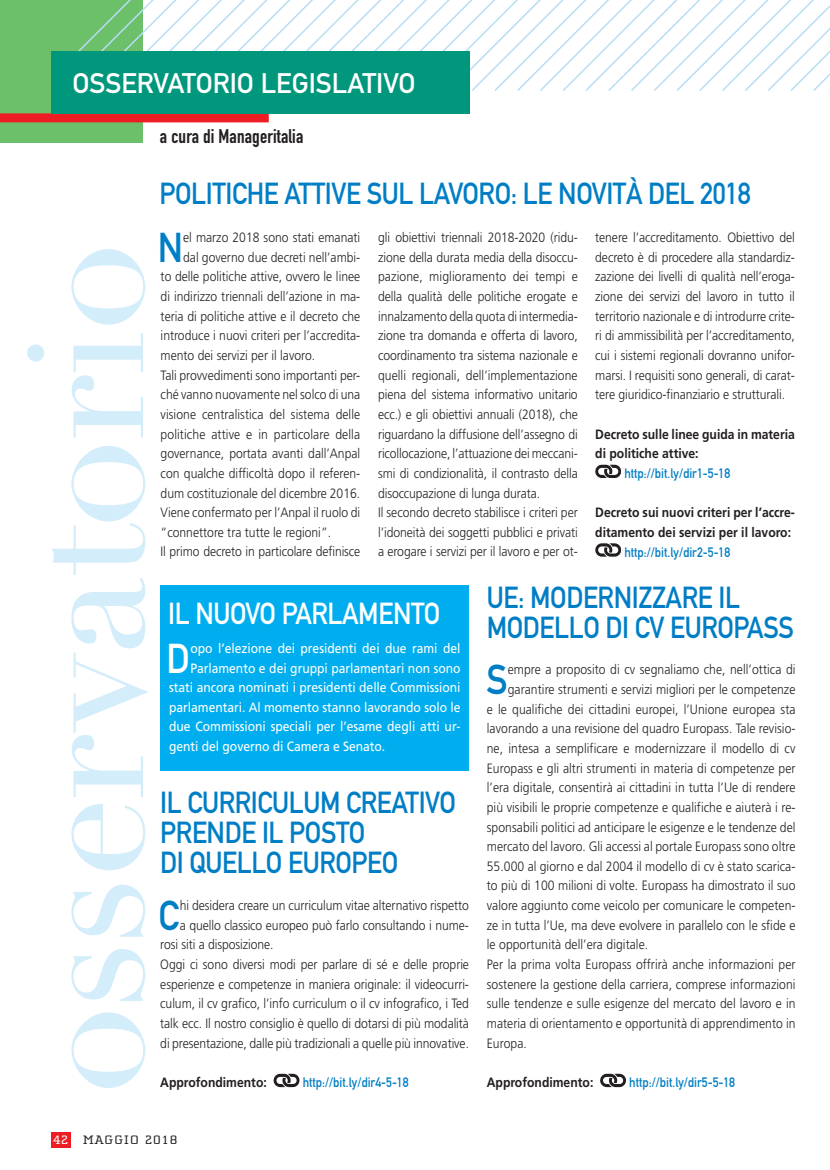
<style>
.page{position:relative;width:830px;height:1170px;background:#fff}
.page>*{position:absolute;margin:0;border:0;box-sizing:border-box;transform-origin:0 0}
.t1{font:162px "Didot LH";letter-spacing:-.02em;color:#d4edfa}
.t2{font:41.1px "DIN Mittelschrift";color:#007ec5;scale:.9 1}
.t3{font:41.1px "DIN Mittelschrift";color:#fff;scale:.9 1}
.t4{font:30px/30px "DIN Mittelschrift";letter-spacing:-.015em;color:#007ec5;scale:.9 1}
.t5{font:30px "DIN Mittelschrift";letter-spacing:-.015em;color:#fff;scale:.9 1}
.t6{font:27.9px "DIN Mittelschrift";color:#fff}
.t7{font:19.5px "DIN Engschrift";letter-spacing:.01em;color:#231f20}
.t8{font:300 13.5px/19.6px "Frutiger";color:#231f20;scale:.9 1}
.t9{font:13.5px "Frutiger";letter-spacing:-.005em;color:#fff;scale:.9 1}
.t10{font:700 13.5px/19.6px "Frutiger";color:#231f20;scale:.9 1}
.t11{font:13.5px "DIN Mittelschrift";color:#007ec5;scale:.9 1}
.t12{font:12.6px "Cholla Slab";letter-spacing:.05em;color:#231f20;scale:1.2 1}
.t13{font:12.6px "Cholla Slab";color:#fff;scale:1.2 1}
</style>
<div class="page">
<div style="left:0;top:0;width:143px;height:143px;background:#6bc069"></div>
<svg style="left:78px;top:0;width:751px;height:93px"></svg>
<div style="left:51px;top:1131px;width:20px;height:16px;background:#ee1d23"></div>
<div style="left:0;top:113px;width:268px;height:9px;background:#ee1d23"></div>
<div style="left:51px;top:51px;width:418px;height:62px;background:#00977d"></div>
<div style="left:160px;top:585px;width:309px;height:185px;background:#00aeef"></div>
<svg style="left:595px;top:464px;width:25px;height:14px"></svg>
<svg style="left:595px;top:543px;width:25px;height:13px"></svg>
<svg style="left:273px;top:1073px;width:26px;height:13px"></svg>
<svg style="left:600px;top:1073px;width:25px;height:13px"></svg>
<h3 class="t6" style="left:72px;top:66px;width:344px">OSSERVATORIO LEGISLATIVO</h3>
<h1 class="t1" style="left:-10px;top:1095px;width:854px;rotate:-90deg">osservatorio</h1>
<h3 class="t7" style="left:160px;top:124px;width:145px">a cura di Manageritalia</h3>
<h3 class="t4" style="left:159px;top:178px;width:658px">POLITICHE ATTIVE SUL LAVORO: LE NOVITÀ DEL 2018</h3>
<h2 class="t2" style="left:158px;top:223px;width:30px">N</h2>
<p class="t8" style="left:183px;top:228px;width:198px">el marzo 2018 sono stati emanati</p>
<p class="t8" style="left:378px;top:228px;width:223px">gli obiettivi triennali 2018-2020 (ridu&shy;zione della durata media della disoccu&shy;pazione, miglioramento dei tempi e della qualità delle politiche erogate e innalzamento della quota di intermedia&shy;zione tra domanda e offerta di lavoro, coordinamento tra sistema nazionale e quelli regionali, dell’implementazione piena del sistema informativo unitario ecc.) e gli obiettivi annuali (2018), che riguardano la diffusione dell’assegno di ricollocazione, l’attuazione dei meccani&shy;smi di condizionalità, il contrasto della disoccupazione di lunga durata.<br>Il secondo decreto stabilisce i criteri per l’idoneità dei soggetti pubblici e privati a erogare i servizi per il lavoro e per ot-</p>
<p class="t8" style="left:595px;top:227px;width:223px;text-align:justify">tenere l’accreditamento. Obiettivo del decreto è di procedere alla standardiz&shy;zazione dei livelli di qualità nell’eroga&shy;zione dei servizi del lavoro in tutto il territorio nazionale e di introdurre crite&shy;ri di ammissibilità per l’accreditamento, cui i sistemi regionali dovranno unifor&shy;marsi. I requisiti sono generali, di carat&shy;tere giuridico-finanziario e strutturali.</p>
<p class="t8" style="left:183px;top:247px;width:198px">dal governo due decreti nell’ambi-</p>
<p class="t8" style="left:160px;top:267px;width:223px">to delle politiche attive, ovvero le linee</p>
<p class="t8" style="left:160px;top:286px;width:223px">di indirizzo triennali dell’azione in ma-</p>
<p class="t8" style="left:160px;top:306px;width:223px">teria di politiche attive e il decreto che</p>
<p class="t8" style="left:160px;top:326px;width:223px">introduce i nuovi criteri per l’accredita-</p>
<p class="t8" style="left:160px;top:345px;width:173px">mento dei servizi per il lavoro.</p>
<p class="t8" style="left:160px;top:365px;width:223px">Tali provvedimenti sono importanti per-</p>
<p class="t8" style="left:160px;top:385px;width:223px">ché vanno nuovamente nel solco di una</p>
<p class="t8" style="left:160px;top:404px;width:223px">visione centralistica del sistema delle</p>
<p class="t8" style="left:160px;top:424px;width:223px">politiche attive e in particolare della</p>
<p class="t8" style="left:160px;top:443px;width:223px">governance, portata avanti dall’Anpal</p>
<p class="t8" style="left:160px;top:463px;width:223px">con qualche difficoltà dopo il referen-</p>
<p class="t8" style="left:160px;top:483px;width:223px">dum costituzionale del dicembre 2016.</p>
<p class="t8" style="left:160px;top:502px;width:223px">Viene confermato per l’Anpal il ruolo di</p>
<p class="t8" style="left:160px;top:522px;width:191px">“connettore tra tutte le regioni”.</p>
<p class="t8" style="left:160px;top:542px;width:223px">Il primo decreto in particolare definisce</p>
<p class="t10" style="left:595px;top:424px;width:223px">Decreto sulle linee guida in materia di politiche attive:</p>
<p class="t11" style="left:624px;top:465px;width:119px">http://bit.ly/dir1-5-18</p>
<p class="t10" style="left:595px;top:502px;width:223px">Decreto sui nuovi criteri per l’accre&shy;ditamento dei servizi per il lavoro:</p>
<p class="t11" style="left:624px;top:544px;width:119px">http://bit.ly/dir2-5-18</p>
<h3 class="t5" style="left:168px;top:595px;width:303px">IL NUOVO PARLAMENTO</h3>
<h2 class="t3" style="left:166px;top:634px;width:27px">D</h2>
<p class="t9" style="left:190px;top:640px;width:301px">opo l’elezione dei presidenti dei due rami del</p>
<p class="t9" style="left:190px;top:660px;width:301px">Parlamento e dei gruppi parlamentari non sono</p>
<p class="t9" style="left:169px;top:679px;width:325px">stati ancora nominati i presidenti delle Commissioni</p>
<p class="t9" style="left:169px;top:699px;width:325px">parlamentari. Al momento stanno lavorando solo le</p>
<p class="t9" style="left:169px;top:718px;width:325px">due Commissioni speciali per l’esame degli atti ur-</p>
<p class="t9" style="left:169px;top:738px;width:241px">genti del governo di Camera e Senato.</p>
<h3 class="t4" style="left:160px;top:788px;width:330px">IL CURRICULUM CREATIVO<br>PRENDE IL POSTO<br>DI QUELLO EUROPEO</h3>
<h2 class="t2" style="left:158px;top:891px;width:24px">C</h2>
<p class="t8" style="left:180px;top:895px;width:323px">hi desidera creare un curriculum vitae alternativo rispetto</p>
<p class="t8" style="left:180px;top:915px;width:323px">a quello classico europeo può farlo consultando i nume-</p>
<p class="t8" style="left:160px;top:934px;width:127px">rosi siti a disposizione.</p>
<p class="t8" style="left:160px;top:954px;width:344px">Oggi ci sono diversi modi per parlare di sé e delle proprie</p>
<p class="t8" style="left:160px;top:974px;width:344px">esperienze e competenze in maniera originale: il videocurri-</p>
<p class="t8" style="left:160px;top:993px;width:344px">culum, il cv grafico, l’info curriculum o il cv infografico, i Ted</p>
<p class="t8" style="left:160px;top:1013px;width:344px">talk ecc. Il nostro consiglio è quello di dotarsi di più modalità</p>
<p class="t8" style="left:160px;top:1033px;width:344px">di presentazione, dalle più tradizionali a quelle più innovative.</p>
<p class="t10" style="left:160px;top:1072px;width:120px">Approfondimento:</p>
<p class="t11" style="left:302px;top:1074px;width:119px">http://bit.ly/dir4-5-18</p>
<h3 class="t4" style="left:486px;top:582px;width:342px">UE: MODERNIZZARE IL<br>MODELLO DI CV EUROPASS</h3>
<h2 class="t2" style="left:486px;top:655px;width:25px">S</h2>
<p class="t8" style="left:507px;top:660px;width:321px">empre a proposito di cv segnaliamo che, nell’ottica di</p>
<p class="t8" style="left:507px;top:679px;width:321px">garantire strumenti e servizi migliori per le competenze</p>
<p class="t8" style="left:486px;top:699px;width:344px">e le qualifiche dei cittadini europei, l’Unione europea sta</p>
<p class="t8" style="left:486px;top:718px;width:344px">lavorando a una revisione del quadro Europass. Tale revisio-</p>
<p class="t8" style="left:486px;top:738px;width:344px">ne, intesa a semplificare e modernizzare il modello di cv</p>
<p class="t8" style="left:486px;top:758px;width:344px">Europass e gli altri strumenti in materia di competenze per</p>
<p class="t8" style="left:486px;top:777px;width:344px">l’era digitale, consentirà ai cittadini in tutta l’Ue di rendere</p>
<p class="t8" style="left:486px;top:797px;width:344px">più visibili le proprie competenze e qualifiche e aiuterà i re-</p>
<p class="t8" style="left:486px;top:817px;width:344px">sponsabili politici ad anticipare le esigenze e le tendenze del</p>
<p class="t8" style="left:486px;top:836px;width:344px">mercato del lavoro. Gli accessi al portale Europass sono oltre</p>
<p class="t8" style="left:486px;top:856px;width:344px">55.000 al giorno e dal 2004 il modello di cv è stato scarica-</p>
<p class="t8" style="left:486px;top:875px;width:344px">to più di 100 milioni di volte. Europass ha dimostrato il suo</p>
<p class="t8" style="left:486px;top:895px;width:344px">valore aggiunto come veicolo per comunicare le competen-</p>
<p class="t8" style="left:486px;top:915px;width:344px">ze in tutta l’Ue, ma deve evolvere in parallelo con le sfide e</p>
<p class="t8" style="left:486px;top:934px;width:181px">le opportunità dell’era digitale.</p>
<p class="t8" style="left:486px;top:954px;width:344px">Per la prima volta Europass offrirà anche informazioni per</p>
<p class="t8" style="left:486px;top:974px;width:344px">sostenere la gestione della carriera, comprese informazioni</p>
<p class="t8" style="left:486px;top:993px;width:344px">sulle tendenze e sulle esigenze del mercato del lavoro e in</p>
<p class="t8" style="left:486px;top:1013px;width:344px">materia di orientamento e opportunità di apprendimento in</p>
<p class="t8" style="left:486px;top:1032px;width:46px">Europa.</p>
<p class="t10" style="left:486px;top:1072px;width:120px">Approfondimento:</p>
<p class="t11" style="left:629px;top:1074px;width:119px">http://bit.ly/dir5-5-18</p>
<p class="t13" style="left:53px;top:1133px;width:14px">42</p>
<p class="t12" style="left:83px;top:1133px;width:81px">MAGGIO 2018</p>
</div>
